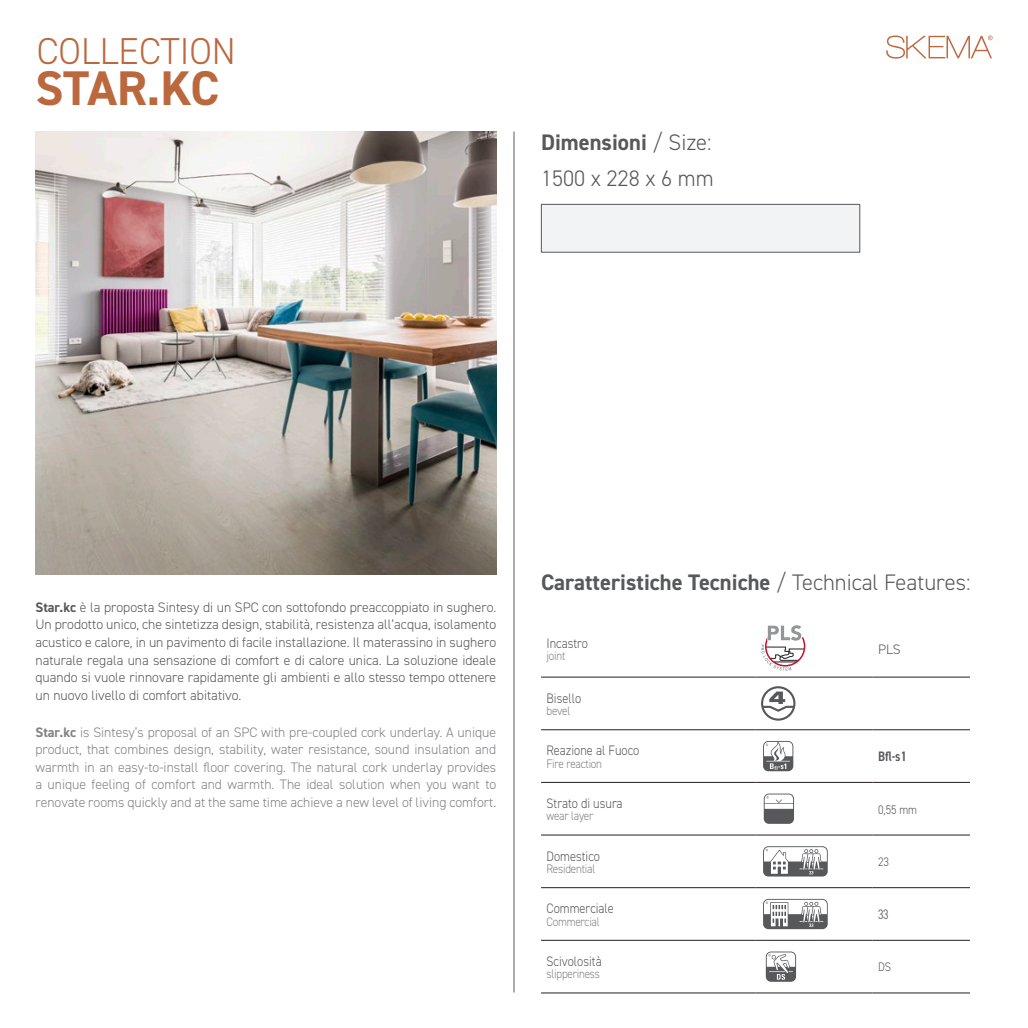
<style>
.page{position:relative;width:1028px;height:1028px;background:#fff}
.page>*{position:absolute;margin:0;border:0;box-sizing:border-box;transform-origin:0 0}
.t1{font:700 48.75px "DIN2014";letter-spacing:-.015em;color:#bb683f}
.t2{font:300 37.5px "DIN2014";color:#bb683f}
.t3{font:700 22.5px "DIN2014";color:#57585a}
.PREZZI1{font:300 22.5px "DIN2014";color:#57585a}
.t4{font:300 13.75px/17.5px "DIN2014";color:#57585a;text-align:justify}
.t5{font:300 13.75px/17.5px "DIN2014";color:#808285;text-align:justify}
.t6{font:300 13.75px "DIN2014";color:#57585a;scale:.9 1}
.t7{font:600 condensed 13.75px "DIN2014";color:#57585a}
.t8{font:300 condensed 13.75px "DIN2014";color:#57585a}
.t9{font:300 12.38px "DIN2014";letter-spacing:-.02em;color:#808285;scale:.9 1}
.t10{font:300 12.38px "DIN2014";color:#57585a;scale:.9 1}
.s1{font-weight:300}
.s2{font-weight:700}
</style>
<div class="page">
<svg style="left:886px;top:35px;width:106px;height:24px"></svg>
<img style="left:35px;top:132px;width:461px;height:442px">
<div style="left:541px;top:204px;width:319px;height:48px;background:#f2f3f4;border:1px solid #57585a"></div>
<hr style="left:513px;top:132px;width:1px;height:860px;background:#57585a">
<hr style="left:541px;top:729px;width:214px;height:1px;background:#231f20">
<hr style="left:541px;top:677px;width:214px;height:1px;background:#231f20">
<hr style="left:541px;top:887px;width:214px;height:1px;background:#231f20">
<hr style="left:541px;top:992px;width:214px;height:1px;background:#231f20">
<hr style="left:755px;top:992px;width:117px;height:1px;background:#231f20">
<hr style="left:872px;top:992px;width:98px;height:1px;background:#231f20">
<hr style="left:755px;top:677px;width:117px;height:1px;background:#231f20">
<hr style="left:872px;top:677px;width:98px;height:1px;background:#231f20">
<hr style="left:755px;top:729px;width:117px;height:1px;background:#231f20">
<hr style="left:872px;top:729px;width:98px;height:1px;background:#231f20">
<hr style="left:541px;top:782px;width:214px;height:1px;background:#231f20">
<hr style="left:755px;top:782px;width:117px;height:1px;background:#231f20">
<hr style="left:872px;top:782px;width:98px;height:1px;background:#231f20">
<hr style="left:755px;top:887px;width:117px;height:1px;background:#231f20">
<hr style="left:872px;top:887px;width:98px;height:1px;background:#231f20">
<hr style="left:541px;top:940px;width:214px;height:1px;background:#231f20">
<hr style="left:755px;top:940px;width:117px;height:1px;background:#231f20">
<hr style="left:872px;top:940px;width:98px;height:1px;background:#231f20">
<hr style="left:541px;top:834px;width:214px;height:1px;background:#231f20">
<hr style="left:755px;top:834px;width:117px;height:1px;background:#231f20">
<hr style="left:872px;top:834px;width:98px;height:1px;background:#231f20">
<svg style="left:761px;top:625px;width:44px;height:45px"></svg>
<div style="left:761px;top:686px;width:34px;height:34px;border:2px solid #57585a;border-radius:50%"></div>
<svg style="left:761px;top:691px;width:33px;height:22px"></svg>
<svg style="left:763px;top:793px;width:31px;height:30px"></svg>
<p class="t2" style="left:37px;top:28px;width:201px">COLLECTION</p>
<p class="t1" style="left:35px;top:56px;width:185px">STAR.KC</p>
<p class="t3" style="left:541px;top:127px;width:172px">Dimensioni <span class="s1">/ Size:</span></p>
<p class="PREZZI1" style="left:541px;top:165px;width:174px">1500 x 228 x 6 mm</p>
<p class="t4" style="left:35px;top:598px;width:462px"><span class="s2">Star.kc</span> è la proposta Sintesy di un SPC con sottofondo preaccoppiato in sughero.<br>Un prodotto unico, che sintetizza design, stabilità, resistenza all’acqua, isolamento acustico e calore, in un pavimento di facile installazione. Il materassino in sughero naturale regala una sensazione di comfort e di calore unica. La soluzione ideale quando si vuole rinnovare rapidamente gli ambienti e allo stesso tempo ottenere un nuovo livello di comfort abitativo.</p>
<p class="t5" style="left:35px;top:723px;width:462px"><span class="s2">Star.kc</span> is Sintesy’s proposal of an SPC with pre-coupled cork underlay. A unique product, that combines design, stability, water resistance, sound insulation and warmth in an easy-to-install floor covering. The natural cork underlay provides a unique feeling of comfort and warmth. The ideal solution when you want to renovate rooms quickly and at the same time achieve a new level of living comfort.</p>
<p class="t3" style="left:541px;top:567px;width:431px">Caratteristiche Tecniche <span class="s1">/ Technical Features:</span></p>
<p class="t6" style="left:546px;top:634px;width:48px">Incastro</p>
<p class="t9" style="left:546px;top:648px;width:23px">joint</p>
<p class="t6" style="left:546px;top:689px;width:40px">Bisello</p>
<p class="t9" style="left:546px;top:703px;width:28px">bevel</p>
<p class="t6" style="left:546px;top:742px;width:105px">Reazione al Fuoco</p>
<p class="t9" style="left:546px;top:756px;width:63px">Fire reaction</p>
<p class="t6" style="left:546px;top:794px;width:86px">Strato di usura</p>
<p class="t9" style="left:546px;top:808px;width:53px">wear layer</p>
<p class="t6" style="left:546px;top:847px;width:61px">Domestico</p>
<p class="t9" style="left:546px;top:861px;width:56px">Residential</p>
<p class="t6" style="left:546px;top:900px;width:76px">Commerciale</p>
<p class="t9" style="left:546px;top:913px;width:61px">Commercial</p>
<p class="t6" style="left:546px;top:952px;width:63px">Scivolosità</p>
<p class="t9" style="left:546px;top:966px;width:61px">slipperiness</p>
<p class="t4" style="left:878px;top:640px;width:24px">PLS</p>
<p class="t7" style="left:878px;top:747px;width:30px">Bfl-s1</p>
<p class="t10" style="left:878px;top:801px;width:45px">0,55 mm</p>
<p class="t10" style="left:878px;top:854px;width:14px">23</p>
<p class="t8" style="left:878px;top:906px;width:12px">33</p>
<p class="t10" style="left:878px;top:959px;width:16px">DS</p>
</div>
